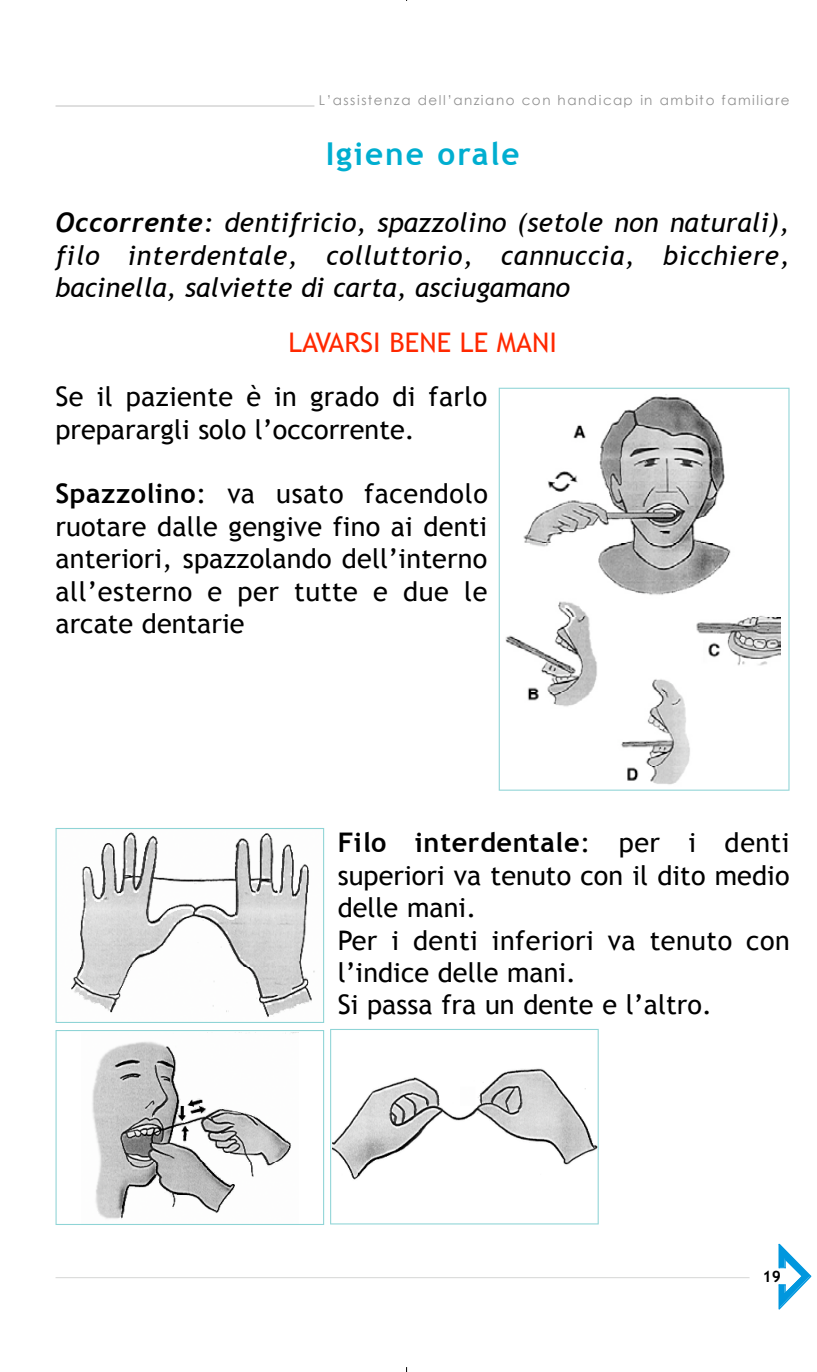
<style>
.page{position:relative;width:817px;height:1372px;background:#fff}
.page>*{position:absolute;margin:0;border:0;box-sizing:border-box;transform-origin:0 0}
.t1{font:700 31.5px "Trebuchet MS";letter-spacing:.06em;color:#00aed0}
.t2{font:27px/32.4px "Trebuchet MS";letter-spacing:.005em;color:#000}
.t3{font:italic 27px/32.4px "Trebuchet MS";color:#000;text-align:justify}
.t4{font:27px "Trebuchet MS";color:#ff2800}
.t5{font:700 15.75px "Trebuchet MS";color:#000}
.t6{font:13.5px "Century Gothic";letter-spacing:.115em;color:#919191}
.s1{font-family:"Trebuchet";font-weight:700}
.s2{font-weight:700}
</style>
<div class="page">
<svg style="left:778px;top:1243px;width:32px;height:66px"></svg>
<hr style="left:55px;top:106px;width:259px;height:1px;background:#bfbfbf">
<hr style="left:55px;top:1277px;width:694px;height:1px;background:#d5d6d5">
<svg style="left:55px;top:828px;width:269px;height:195px"></svg>
<svg style="left:55px;top:1030px;width:269px;height:195px"></svg>
<svg style="left:330px;top:1029px;width:268px;height:195px"></svg>
<svg style="left:498px;top:388px;width:291px;height:402px"></svg>
<p class="t6" style="left:318px;top:92px;width:472px">L’assistenza dell’anziano con handicap in ambito familiare</p>
<p class="t1" style="left:325px;top:136px;width:195px">Igiene ora le</p>
<p class="t3" style="left:55px;top:206px;width:735px"><span class="s1">Occorrente</span>: dentifricio, spazzolino (setole non naturali), filo interdentale, colluttorio, cannuccia, bicchiere, bacinella, salviette di carta, asciugamano</p>
<p class="t4" style="left:288px;top:326px;width:270px">LAVARSI BENE LE MANI</p>
<p class="t2" style="left:55px;top:380px;width:433px">Se il paziente è in grado di farlo preparargli solo l’occorrente.</p>
<p class="t2" style="left:55px;top:477px;width:433px;text-align:justify"><span class="s2">S p a z z o lin o</span>: va usato facendolo ruotare dalle gengive fino ai denti anteriori, spazzolando dell’interno all’esterno e per tutte e due le arcate dentarie</p>
<p class="t2" style="left:337px;top:826px;width:453px"><span class="s2">Filo interdentale</span>: per i denti superiori va tenuto con il dito medio delle mani.<br>Per i denti inferiori va tenuto con l’indice delle mani.<br>Si passa fra un dente e l’altro.</p>
<p class="t5" style="left:762px;top:1267px;width:20px">19</p>
</div>
